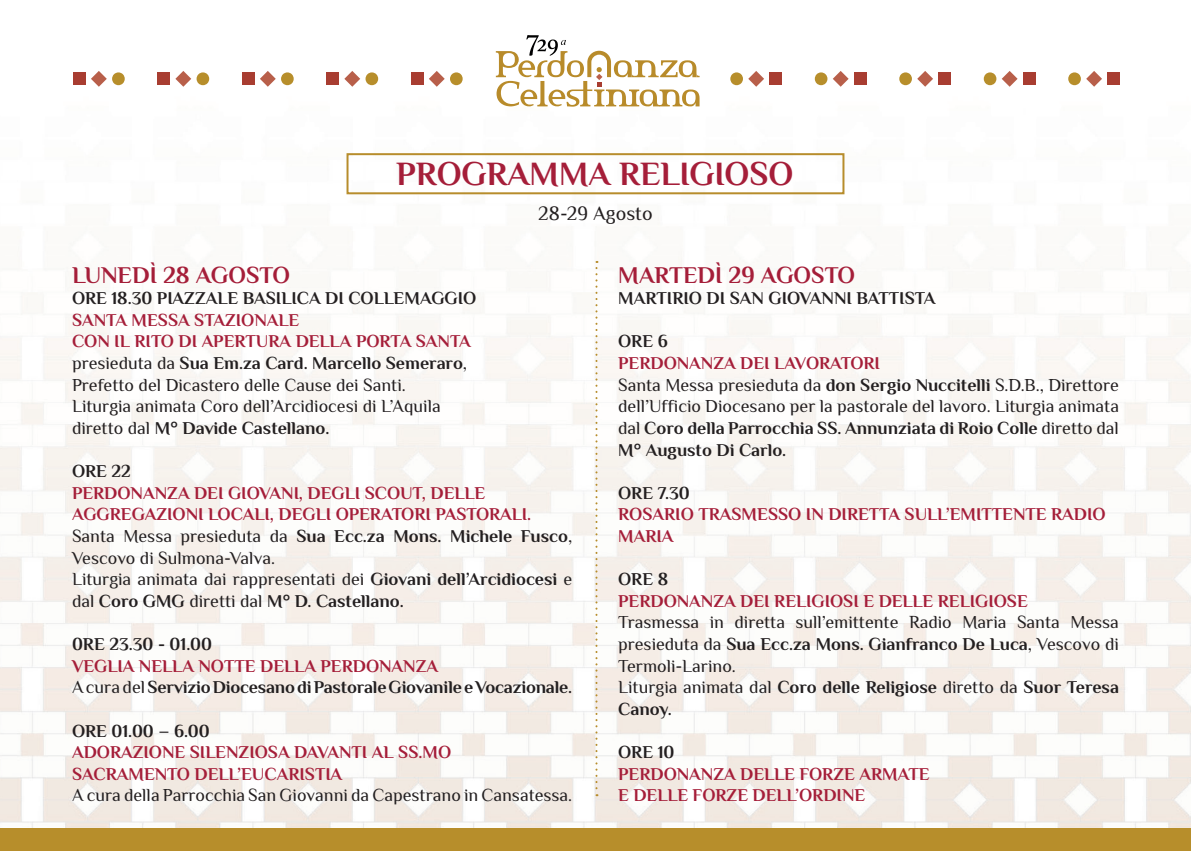
<style>
.page{position:relative;width:1191px;height:851px;background:#fff}
.page>*{position:absolute;margin:0;border:0;box-sizing:border-box;transform-origin:0 0}
.t1{font:700 34px "Philosopher";color:#a51e39}
.t2{font:700 24px "Philosopher";color:#a51e39}
.t3{font:20px "Philosopher";color:#231f20}
.t4{font:18px/21.6px "Philosopher";color:#231f20}
.t5{font:700 18px/21.6px "Philosopher";color:#231f20}
.t6{font:700 18px/21.6px "Philosopher";color:#a51e39}
.s1{font-weight:700;color:#a51e39}
.s2{font-weight:700}
.s3{color:#a51e39}
.s4{font-weight:400}
</style>
<div class="page">
<img style="left:0;top:51px;width:1191px;height:777px">
<div style="left:0;top:828px;width:1191px;height:22px;background:#b78e2b"></div>
<div style="left:346px;top:153px;width:498px;height:41px;border:2px solid #b78d2c"></div>
<svg style="left:595px;top:261px;width:2px;height:535px"></svg>
<div style="left:73px;top:72px;width:13px;height:13px;background:#a83d31"></div>
<svg style="left:91px;top:71px;width:34px;height:16px"></svg>
<svg style="left:197px;top:72px;width:12px;height:13px"></svg>
<div style="left:157px;top:72px;width:13px;height:13px;background:#a83d31"></div>
<svg style="left:175px;top:71px;width:16px;height:16px"></svg>
<div style="left:242px;top:72px;width:13px;height:13px;background:#a83d31"></div>
<svg style="left:260px;top:71px;width:34px;height:16px"></svg>
<div style="left:326px;top:72px;width:13px;height:13px;background:#a83d31"></div>
<svg style="left:344px;top:71px;width:34px;height:16px"></svg>
<div style="left:411px;top:72px;width:13px;height:13px;background:#a83d31"></div>
<svg style="left:429px;top:71px;width:33px;height:16px"></svg>
<svg style="left:1068px;top:72px;width:12px;height:13px"></svg>
<div style="left:1107px;top:72px;width:13px;height:13px;background:#a83d31"></div>
<svg style="left:1086px;top:71px;width:16px;height:16px"></svg>
<div style="left:1022px;top:72px;width:13px;height:13px;background:#a83d31"></div>
<svg style="left:983px;top:71px;width:34px;height:16px"></svg>
<div style="left:938px;top:72px;width:13px;height:13px;background:#a83d31"></div>
<svg style="left:899px;top:71px;width:34px;height:16px"></svg>
<div style="left:853px;top:72px;width:13px;height:13px;background:#a83d31"></div>
<svg style="left:815px;top:71px;width:33px;height:16px"></svg>
<div style="left:769px;top:72px;width:13px;height:13px;background:#a83d31"></div>
<svg style="left:730px;top:71px;width:34px;height:16px"></svg>
<svg style="left:496px;top:35px;width:203px;height:72px"></svg>
<h1 class="t1" style="left:396px;top:151px;width:399px">PROGRAMMA RELIGIOSO</h1>
<p class="t3" style="left:538px;top:200px;width:116px">28-29 Agosto</p>
<h2 class="t2" style="left:72px;top:258px;width:219px">LUNEDÌ 28 AGOSTO</h2>
<p class="t5" style="left:72px;top:287px;width:406px">ORE 18.30 PIAZZALE BASILICA DI COLLEMAGGIO</p>
<p class="t4" style="left:72px;top:309px;width:400px"><span class="s1">SANTA MESSA STAZIONALE<br>CON IL RITO DI APERTURA DELLA PORTA SANTA </span>presieduta da <span class="s2">Sua Em.za Card. Marcello Semeraro</span>, Prefetto del Dicastero delle Cause dei Santi.<br>Liturgia animata Coro dell’Arcidiocesi di L’Aquila diretto dal <span class="s2">M° Davide Castellano.</span></p>
<p class="t5" style="left:72px;top:460px;width:60px">ORE 22</p>
<p class="t4" style="left:72px;top:482px;width:502px"><span class="s1">PERDONANZA DEI GIOVANI, DEGLI SCOUT, DELLE AGGREGAZIONI LOCALI, DEGLI OPERATORI PASTORALI.<br></span>Santa Messa presieduta da <span class="s2">Sua Ecc.za Mons. Michele Fusco</span>, Vescovo di Sulmona-Valva.<br>Liturgia animata dai rappresentati dei <span class="s2">Giovani dell’Arcidiocesi</span> e dal <span class="s2">Coro GMG</span> diretti dal <span class="s2">M° D. Castellano.</span></p>
<p class="t5" style="left:72px;top:633px;width:141px">0RE 23.30 - 01.00</p>
<p class="t5" style="left:72px;top:654px;width:502px"><span class="s3">VEGLIA NELLA NOTTE DELLA PERDONANZA<br></span><span class="s4">A cura del</span> Servizio Diocesano di Pastorale Giovanile e Vocazionale.</p>
<p class="t5" style="left:72px;top:719px;width:139px">ORE 01.00 – 6.00</p>
<p class="t6" style="left:72px;top:741px;width:381px">ADORAZIONE SILENZIOSA DAVANTI AL SS.MO<br>SACRAMENTO DELL’EUCARISTIA</p>
<p class="t4" style="left:72px;top:784px;width:502px">A cura della Parrocchia San Giovanni da Capestrano in Cansatessa.</p>
<h2 class="t2" style="left:618px;top:258px;width:238px">MARTEDÌ 29 AGOSTO</h2>
<p class="t5" style="left:618px;top:287px;width:319px">MARTIRIO DI SAN GIOVANNI BATTISTA</p>
<p class="t5" style="left:618px;top:330px;width:51px">ORE 6</p>
<p class="t4" style="left:618px;top:352px;width:502px"><span class="s1">PERDONANZA DEI LAVORATORI<br></span>Santa Messa presieduta da <span class="s2">don Sergio Nuccitelli</span> S.D.B., Direttore dell’Ufficio Diocesano per la pastorale del lavoro. Liturgia animata dal <span class="s2">Coro della Parrocchia SS. Annunziata di Roio Colle</span> diretto dal <span class="s2">M° Augusto Di Carlo.</span></p>
<p class="t5" style="left:618px;top:482px;width:73px">ORE 7.30</p>
<p class="t6" style="left:618px;top:503px;width:489px">ROSARIO TRASMESSO IN DIRETTA SULL’EMITTENTE RADIO<br>MARIA</p>
<p class="t5" style="left:618px;top:568px;width:51px">ORE 8</p>
<p class="t6" style="left:618px;top:590px;width:411px">PERDONANZA DEI RELIGIOSI E DELLE RELIGIOSE</p>
<p class="t4" style="left:618px;top:611px;width:502px">Trasmessa in diretta sull’emittente Radio Maria Santa Messa presieduta da <span class="s2">Sua Ecc.za Mons. Gianfranco De Luca</span>, Vescovo di Termoli-Larino.<br>Liturgia animata dal <span class="s2">Coro delle Religiose</span> diretto da <span class="s2">Suor Teresa Canoy.</span></p>
<p class="t5" style="left:618px;top:741px;width:58px">ORE 10</p>
<p class="t6" style="left:618px;top:762px;width:313px">PERDONANZA DELLE FORZE ARMATE<br>E DELLE FORZE DELL’ORDINE</p>
</div>
